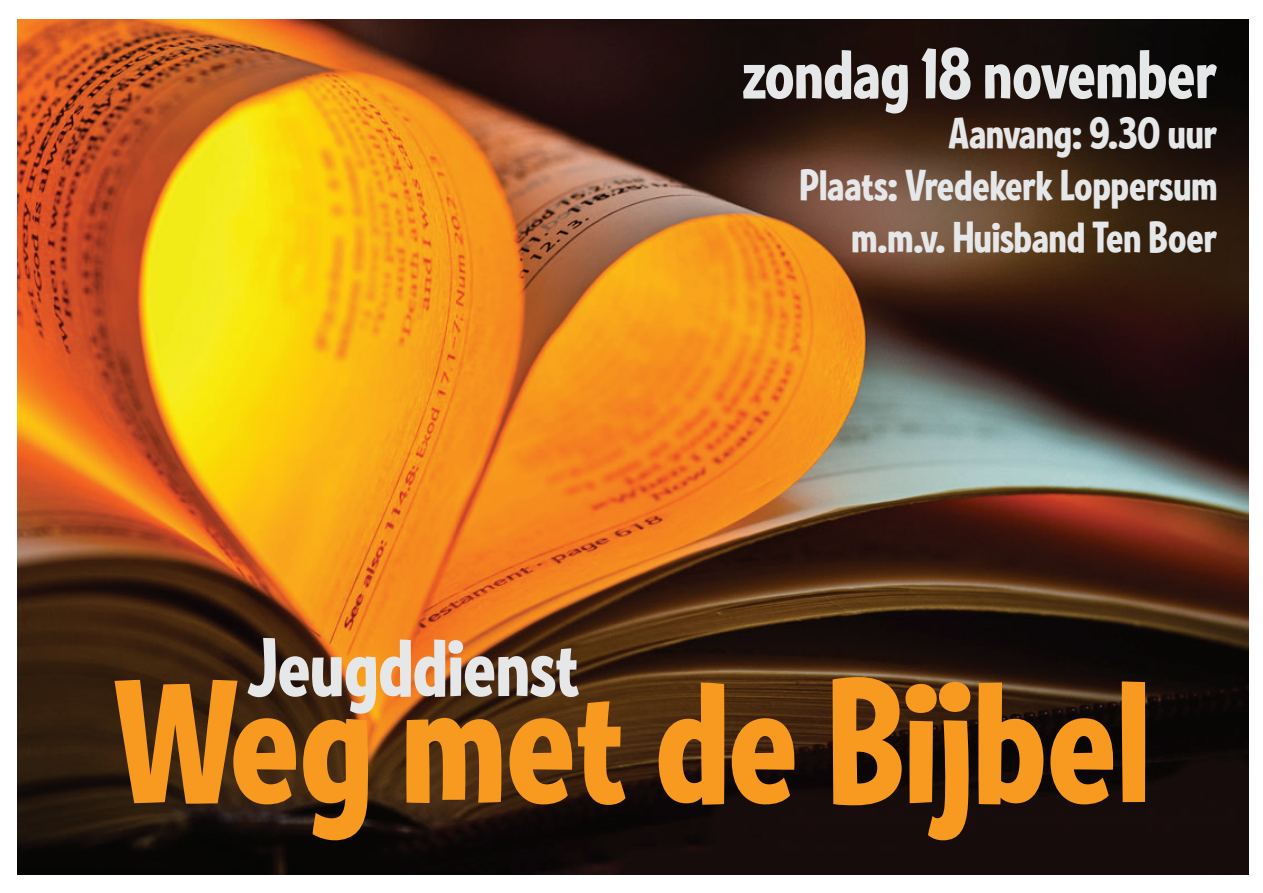
<style>
.page{position:relative;width:1263px;height:893px;background:#fff}
.page>*{position:absolute;margin:0;border:0;box-sizing:border-box;transform-origin:0 0}
.t1{font:174.45px "Ed Gothic";color:#f79a1f}
.t2{font:82.05px "Ed Gothic";letter-spacing:-.005em;color:#e6e7e9}
.t3{font:70.2px "Ed Gothic";color:#e6e7e9}
.t4{font:43.35px/52.1px "Ed Gothic";color:#e6e7e9;text-align:right}
</style>
<div class="page">
<img style="left:18px;top:20px;width:1230px;height:855px">
<h3 class="t3" style="left:742px;top:32px;width:476px">zondag 18 november</h3>
<p class="t4" style="left:799px;top:108px;width:419px">Aanvang: 9.30 uur<br>Plaats: Vredekerk Loppersum m.m.v. Huisband Ten Boer</p>
<h2 class="t2" style="left:247px;top:619px;width:333px">Jeugddienst</h2>
<h1 class="t1" style="left:114px;top:638px;width:1038px">Weg met de Bijbel</h1>
</div>
